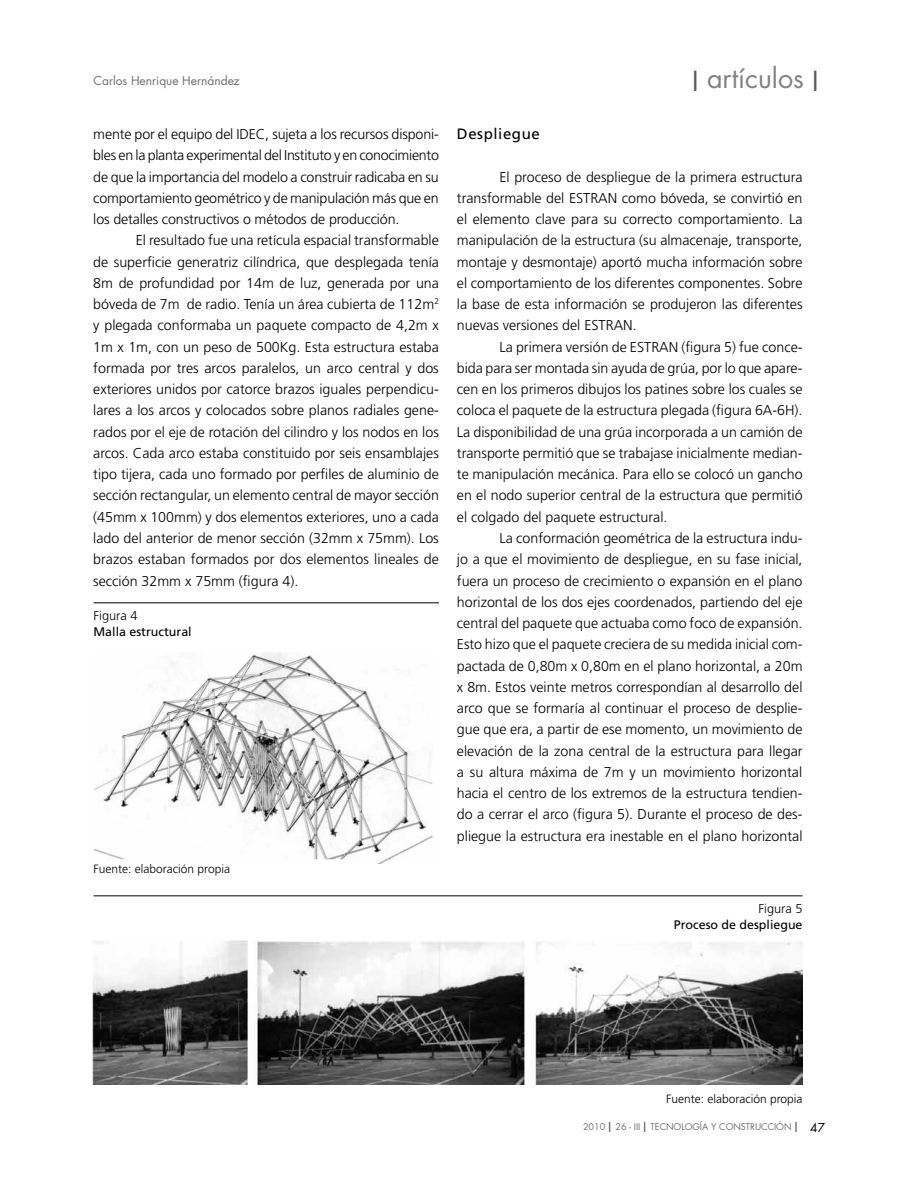
<style>
.page{position:relative;width:918px;height:1188px;background:#fff}
.page>*{position:absolute;margin:0;border:0;box-sizing:border-box;transform-origin:0 0}
.t1{font:27px "Futura";color:#808285}
.t2{font:15px "Frutiger";letter-spacing:.04em;color:#000}
.t3{font:300 14.25px/21.3px "Frutiger";color:#000;text-align:justify}
.t4{font:300 12.75px "Frutiger";color:#000}
.t5{font:12.45px "Frutiger";color:#000}
.t6{font:300 12px "Frutiger";color:#000}
.t7{font:12px "Futura";color:#6d6e71}
.t8{font:9px "Futura";color:#6d6e71}
.s1{color:#58595b}
.s2{font-size:13.5px;color:#58595b}
.s3{font-size:12px;color:#000}
</style>
<div class="page">
<img style="left:93px;top:940px;width:709px;height:145px">
<img style="left:93px;top:653px;width:340px;height:211px">
<hr style="left:94px;top:603px;width:345px;height:1px;background:#000">
<hr style="left:94px;top:896px;width:709px;height:1px;background:#000">
<p class="t7" style="left:94px;top:73px;width:148px">Carlos Henrique Hernández</p>
<p class="t3" style="left:93px;top:123px;width:347px">mente por el equipo del IDEC, sujeta a los recursos disponi&shy;bles en la planta experimental del Instituto y en conocimiento de que la importancia del modelo a construir radicaba en su comportamiento geométrico y de manipulación más que en los detalles constructivos o métodos de producción.</p>
<p class="t3" style="left:93px;top:230px;width:347px;text-indent:43px">El resultado fue una retícula espacial transformable de superficie generatriz cilíndrica, que desplegada tenía 8m de profundidad por 14m de luz, generada por una bóveda de 7m de radio. Tenía un área cubierta de 112m<sup>2 </sup>y plegada conformaba un paquete compacto de 4,2m x 1m x 1m, con un peso de 500Kg. Esta estructura estaba formada por tres arcos paralelos, un arco central y dos exteriores unidos por catorce brazos iguales perpendicu&shy;lares a los arcos y colocados sobre planos radiales gene&shy;rados por el eje de rotación del cilindro y los nodos en los arcos. Cada arco estaba constituido por seis ensamblajes tipo tijera, cada uno formado por perfiles de aluminio de sección rectangular, un elemento central de mayor sección (45mm x 100mm) y dos elementos exteriores, uno a cada lado del anterior de menor sección (32mm x 75mm). Los brazos estaban formados por dos elementos lineales de sección 32mm x 75mm (figura 4).</p>
<p class="t4" style="left:94px;top:608px;width:45px">Figura 4</p>
<p class="t5" style="left:94px;top:624px;width:100px">Malla estructural</p>
<p class="t6" style="left:94px;top:862px;width:138px">Fuente: elaboración propia</p>
<h1 class="t1" style="left:692px;top:61px;width:128px"><span class="s1">I</span> artículos <span class="s1">I</span></h1>
<p class="t2" style="left:457px;top:125px;width:84px">Despliegue</p>
<p class="t3" style="left:457px;top:166px;width:347px;text-indent:43px">El proceso de despliegue de la primera estructura transformable del ESTRAN como bóveda, se convirtió en el elemento clave para su correcto comportamiento. La manipulación de la estructura (su almacenaje, transporte, montaje y desmontaje) aportó mucha información sobre el comportamiento de los diferentes componentes. Sobre la base de esta información se produjeron las diferentes nuevas versiones del ESTRAN.</p>
<p class="t3" style="left:457px;top:336px;width:347px;text-indent:43px">La primera versión de ESTRAN (figura 5) fue conce&shy;bida para ser montada sin ayuda de grúa, por lo que apare&shy;cen en los primeros dibujos los patines sobre los cuales se coloca el paquete de la estructura plegada (figura 6A-6H).<br>La disponibilidad de una grúa incorporada a un camión de transporte permitió que se trabajase inicialmente median&shy;te manipulación mecánica. Para ello se colocó un gancho en el nodo superior central de la estructura que permitió el colgado del paquete estructural.</p>
<p class="t3" style="left:457px;top:527px;width:347px;text-indent:43px">La conformación geométrica de la estructura indu&shy;jo a que el movimiento de despliegue, en su fase inicial, fuera un proceso de crecimiento o expansión en el plano horizontal de los dos ejes coordenados, partiendo del eje central del paquete que actuaba como foco de expansión.<br>Esto hizo que el paquete creciera de su medida inicial com&shy;pactada de 0,80m x 0,80m en el plano horizontal, a 20m x 8m. Estos veinte metros correspondían al desarrollo del arco que se formaría al continuar el proceso de desplie&shy;gue que era, a partir de ese momento, un movimiento de elevación de la zona central de la estructura para llegar a su altura máxima de 7m y un movimiento horizontal hacia el centro de los extremos de la estructura tendien&shy;do a cerrar el arco (figura 5). Durante el proceso de des&shy;pliegue la estructura era inestable en el plano horizontal</p>
<p class="t4" style="left:759px;top:901px;width:45px">Figura 5</p>
<p class="t5" style="left:674px;top:917px;width:130px">Proceso de despliegue</p>
<p class="t6" style="left:666px;top:1092px;width:138px">Fuente: elaboración propia</p>
<p class="t8" style="left:583px;top:1121px;width:244px">2010 <span class="s2">I</span> 26 - III <span class="s2">I</span> TECNOLOGÍA Y CONSTRUCCIÓN <span class="s2">I</span> <span class="s3">47</span></p>
</div>
